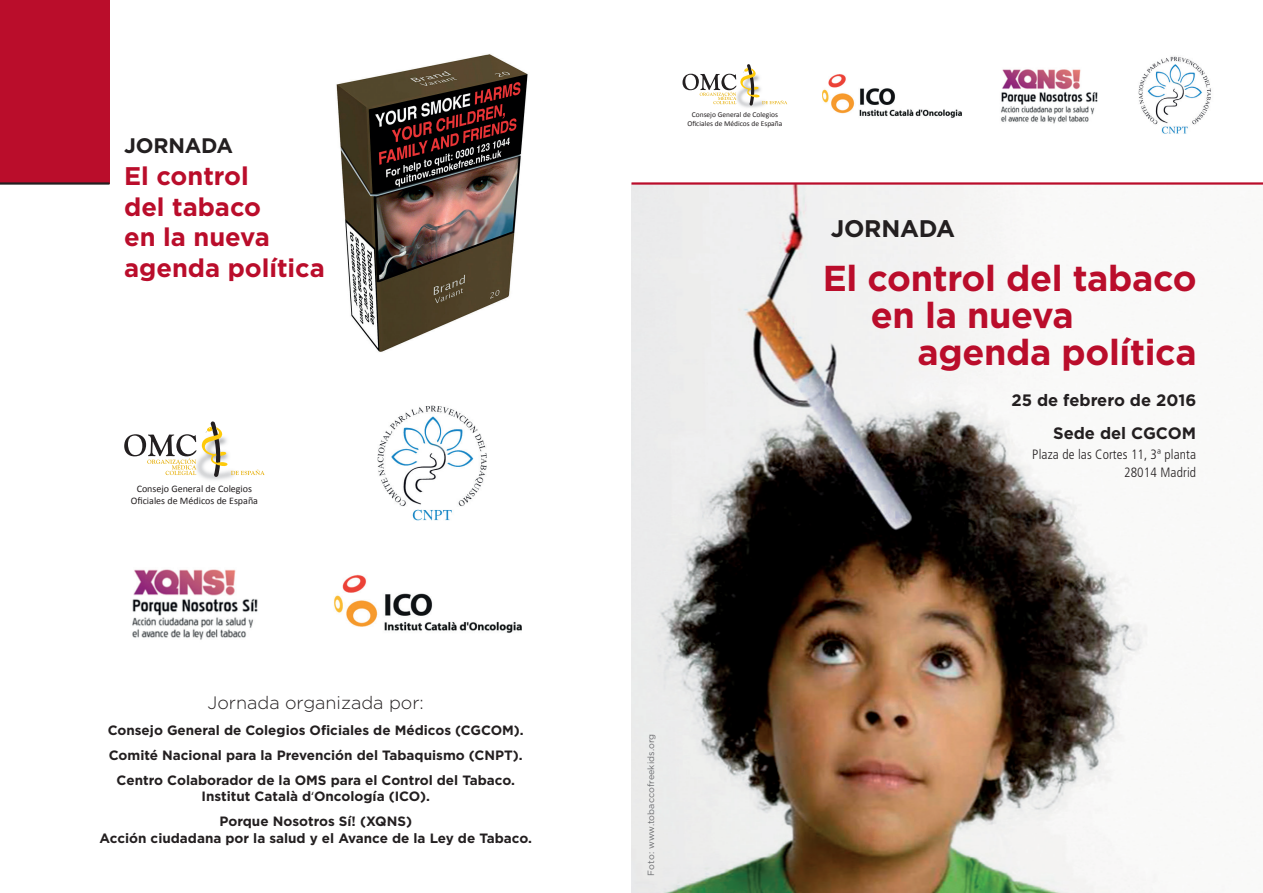
<style>
.page{position:relative;width:1263px;height:893px;background:#fff}
.page>*{position:absolute;margin:0;border:0;box-sizing:border-box;transform-origin:0 0}
.t1{font:700 36px "Gotham";letter-spacing:-.01em;color:#ba0d2b}
.t2{font:700 25.5px/30.6px "Gotham";color:#ba0d2b}
.t3{font:700 24px "Gotham";letter-spacing:-.01em;color:#231f20}
.t4{font:700 21px "Gotham";letter-spacing:-.01em;color:#231f20}
.t5{font:300 18px "Gotham";color:#231f20}
.t6{font:700 16.5px "Gotham";color:#231f20}
.t7{font:700 13.5px/25.2px "Gotham";color:#231f20;text-align:center}
.t8{font:300 condensed 13.5px/18px "Frutiger LT Std";letter-spacing:.01em;color:#231f20;text-align:right}
.t9{font:10.05px/11.6px "Calibri";color:#231f20;text-align:center}
.t10{font:9px "Gotham";letter-spacing:.01em;color:#6c6d70}
.t11{font:7.5px/8.6px "Calibri";color:#231f20;text-align:center}
.s1{font-family:"Myriad Pro";font-weight:400}
</style>
<div class="page">
<div style="left:0;top:0;width:110px;height:183px;background:#ba0d2b"></div>
<svg style="left:682px;top:64px;width:105px;height:42px"></svg>
<img style="left:1138px;top:56px;width:73px;height:78px">
<img style="left:631px;top:185px;width:525px;height:708px">
<hr style="left:631px;top:182px;width:632px;height:3px;background:#ba0d2b">
<hr style="left:0;top:182px;width:110px;height:3px;background:#231f20">
<img style="left:822px;top:74px;width:140px;height:44px">
<img style="left:183px;top:440px;width:49px;height:40px">
<svg style="left:124px;top:434px;width:72px;height:41px"></svg>
<svg style="left:202px;top:421px;width:63px;height:56px"></svg>
<img style="left:377px;top:405px;width:110px;height:116px">
<img style="left:334px;top:574px;width:188px;height:59px">
<img style="left:1001px;top:69px;width:97px;height:55px">
<img style="left:132px;top:569px;width:126px;height:71px">
<img style="left:336px;top:54px;width:192px;height:298px">
<h3 class="t4" style="left:124px;top:132px;width:110px">JORNADA</h3>
<h2 class="t2" style="left:124px;top:161px;width:202px">El control<br>del tabaco<br>en la nueva agenda política</h2>
<p class="t9" style="left:131px;top:483px;width:129px">Consejo General de Colegios<br>Oficiales de Médicos de España</p>
<h3 class="t5" style="left:208px;top:692px;width:218px">Jornada organizada por:</h3>
<p class="t7" style="left:108px;top:717px;width:418px">Consejo General de Colegios Oficiales de Médicos (CGCOM).<br>Comité Nacional para la Prevención del Tabaquismo (CNPT).<br>Centro Colaborador de la OMS para el Control del Tabaco.</p>
<p class="t7" style="left:202px;top:784px;width:230px">Institut Català d<span class="s1">‘</span>Oncología (ICO).<br>Porque Nosotros Sí! (XQNS)</p>
<p class="t7" style="left:100px;top:825px;width:434px">Acción ciudadana por la salud y el Avance de la Ley de Tabaco.</p>
<p class="t11" style="left:687px;top:110px;width:96px">Consejo General de Colegios<br>Oficiales de Médicos de España</p>
<h3 class="t3" style="left:831px;top:213px;width:126px">JORNADA</h3>
<h1 class="t1" style="left:823px;top:255px;width:375px">El control del tabaco</h1>
<h1 class="t1" style="left:871px;top:291px;width:204px">en la nueva</h1>
<h1 class="t1" style="left:917px;top:328px;width:281px">agenda política</h1>
<p class="t6" style="left:1011px;top:389px;width:186px">25 de febrero de 2016</p>
<p class="t6" style="left:1053px;top:422px;width:145px">Sede del CGCOM</p>
<p class="t8" style="left:1032px;top:445px;width:165px">Plaza de las Cortes 11, 3ª planta<br>28014 Madrid</p>
<p class="t10" style="left:645px;top:875px;width:143px;rotate:-90deg">Foto: www.tobaccofreekids.org</p>
</div>
